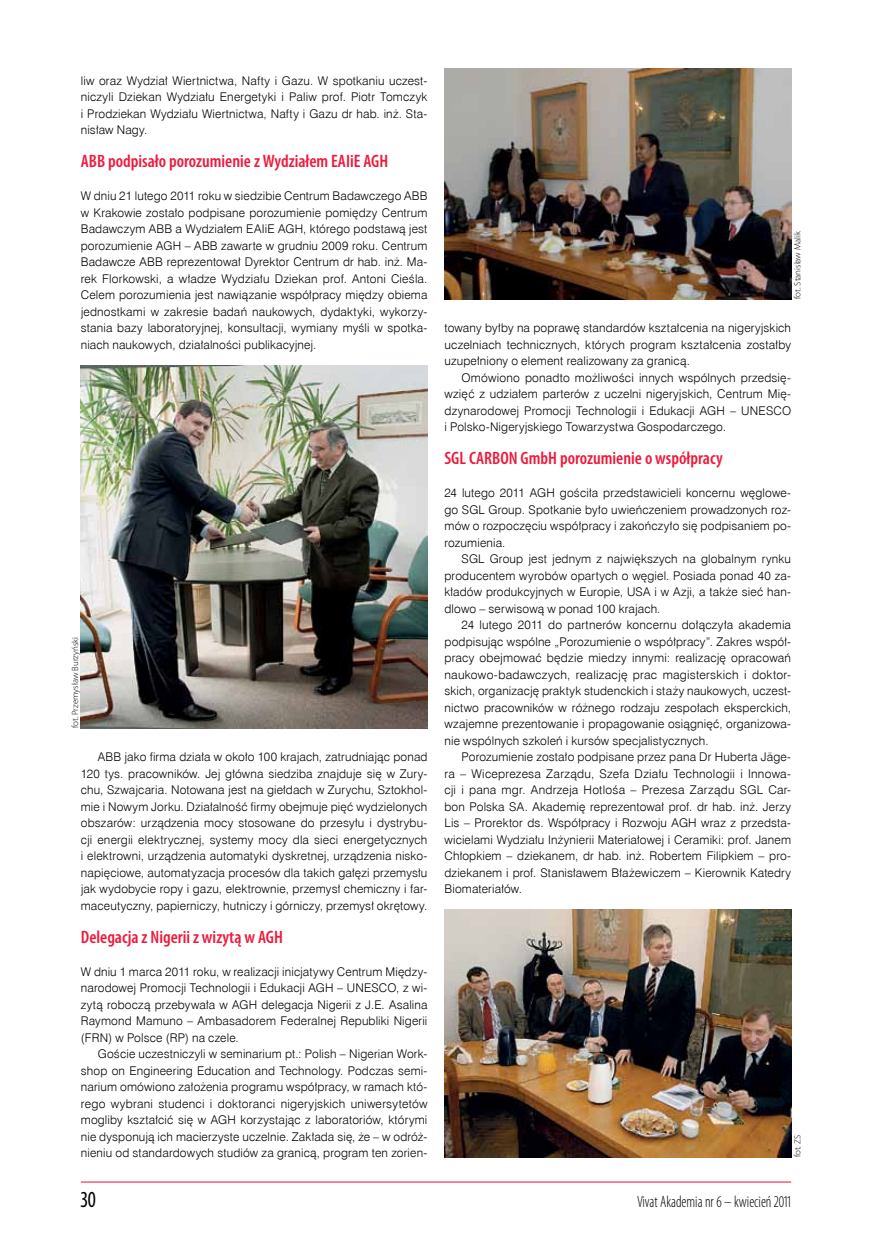
<style>
.page{position:relative;width:872px;height:1242px;background:#fff}
.page>*{position:absolute;margin:0;border:0;box-sizing:border-box;transform-origin:0 0}
.t1{font:condensed 23.1px "Myriad Pro";color:#000;scale:.91 1}
.t2{font:600 condensed 18px "Myriad Pro";color:#ed1a3b}
.t3{font:300 condensed 16.5px "Myriad Pro";color:#000;scale:.91 1}
.t4{font:12px/16.5px "Swis 721 Lt EU";letter-spacing:.01em;color:#000;text-align:justify}
.t5{font:300 9px "Myriad Pro";color:#000}
</style>
<div class="page">
<hr style="left:81px;top:1181px;width:710px;height:1px;background:#ed1a3b">
<img style="left:444px;top:68px;width:347px;height:231px">
<img style="left:444px;top:910px;width:347px;height:247px">
<img style="left:81px;top:365px;width:346px;height:363px">
<p class="t4" style="left:81px;top:72px;width:348px">liw oraz Wydział Wiertnictwa, Nafty i Gazu. W spotkaniu uczest&shy;niczyli Dziekan Wydziału Energetyki i Paliw prof. Piotr Tomczyk i Prodziekan Wydziału Wiertnictwa, Nafty i Gazu dr hab. inż. Sta&shy;nisław Nagy.</p>
<h2 class="t2" style="left:81px;top:151px;width:309px">ABB podpisało porozumienie z Wydziałem EAIiE AGH</h2>
<p class="t4" style="left:81px;top:188px;width:348px">W dniu 21 lutego 2011 roku w siedzibie Centrum Badawczego ABB w Krakowie zostało podpisane porozumienie pomiędzy Centrum Badawczym ABB a Wydziałem EAIiE AGH, którego podstawą jest porozumienie AGH – ABB zawarte w grudniu 2009 roku. Centrum Badawcze ABB reprezentował Dyrektor Centrum dr hab. inż. Ma&shy;rek Florkowski, a władze Wydziału Dziekan prof. Antoni Cieśla.<br>Celem porozumienia jest nawiązanie współpracy między obiema jednostkami w zakresie badań naukowych, dydaktyki, wykorzy&shy;stania bazy laboratoryjnej, konsultacji, wymiany myśli w spotka&shy;niach naukowych, działalności publikacyjnej.</p>
<p class="t5" style="left:70px;top:728px;width:93px;rotate:-90deg">fot. Przemysław Burzyński</p>
<p class="t4" style="left:81px;top:749px;width:348px;text-indent:17px">ABB jako firma działa w około 100 krajach, zatrudniając ponad 120 tys. pracowników. Jej główna siedziba znajduje się w Zury&shy;chu, Szwajcaria. Notowana jest na giełdach w Zurychu, Sztokhol&shy;mie i Nowym Jorku. Działalność firmy obejmuje pięć wydzielonych obszarów: urządzenia mocy stosowane do przesyłu i dystrybu&shy;cji energii elektrycznej, systemy mocy dla sieci energetycznych i elektrowni, urządzenia automatyki dyskretnej, urządzenia nisko&shy;napięciowe, automatyzacja procesów dla takich gałęzi przemysłu jak wydobycie ropy i gazu, elektrownie, przemysł chemiczny i far&shy;maceutyczny, papierniczy, hutniczy i górniczy, przemysł okrętowy.</p>
<h2 class="t2" style="left:81px;top:927px;width:203px">Delegacja z Nigerii z wizytą w AGH</h2>
<p class="t4" style="left:81px;top:963px;width:348px">W dniu 1 marca 2011 roku, w realizacji inicjatywy Centrum Między&shy;narodowej Promocji Technologii i Edukacji AGH – UNESCO, z wi&shy;zytą roboczą przebywała w AGH delegacja Nigerii z J.E. Asalina Raymond Mamuno – Ambasadorem Federalnej Republiki Nigerii (FRN) w Polsce (RP) na czele.</p>
<p class="t4" style="left:81px;top:1046px;width:348px;text-indent:17px">Goście uczestniczyli w seminarium pt.: Polish – Nigerian Work&shy;shop on Engineering Education and Technology. Podczas semi&shy;narium omówiono założenia programu współpracy, w ramach któ&shy;rego wybrani studenci i doktoranci nigeryjskich uniwersytetów mogliby kształcić się w AGH korzystając z laboratoriów, którymi nie dysponują ich macierzyste uczelnie. Zakłada się, że – w odróż&shy;nieniu od standardowych studiów za granicą, program ten zorien-</p>
<p class="t5" style="left:792px;top:299px;width:69px;rotate:-90deg">fot. Stanisław Malik</p>
<p class="t4" style="left:444px;top:320px;width:348px">towany byłby na poprawę standardów kształcenia na nigeryjskich uczelniach technicznych, których program kształcenia zostałby uzupełniony o element realizowany za granicą.</p>
<p class="t4" style="left:444px;top:369px;width:348px;text-indent:17px">Omówiono ponadto możliwości innych wspólnych przedsię&shy;wzięć z udziałem parterów z uczelni nigeryjskich, Centrum Mię&shy;dzynarodowej Promocji Technologii i Edukacji AGH – UNESCO i Polsko-Nigeryjskiego Towarzystwa Gospodarczego.</p>
<h2 class="t2" style="left:444px;top:448px;width:280px">SGL CARBON GmbH porozumienie o współpracy</h2>
<p class="t4" style="left:444px;top:485px;width:348px">24 lutego 2011 AGH gościła przedstawicieli koncernu węglowe&shy;go SGL Group. Spotkanie było uwieńczeniem prowadzonych roz&shy;mów o rozpoczęciu współpracy i zakończyło się podpisaniem po&shy;rozumienia.</p>
<p class="t4" style="left:444px;top:551px;width:348px;text-indent:17px">SGL Group jest jednym z największych na globalnym rynku producentem wyrobów opartych o węgiel. Posiada ponad 40 za&shy;kładów produkcyjnych w Europie, USA i w Azji, a także sieć han&shy;dlowo – serwisową w ponad 100 krajach.</p>
<p class="t4" style="left:444px;top:617px;width:348px;text-indent:17px">24 lutego 2011 do partnerów koncernu dołączyła akademia podpisując wspólne „Porozumienie o współpracy”. Zakres współ&shy;pracy obejmować będzie miedzy innymi: realizację opracowań naukowo-badawczych, realizację prac magisterskich i doktor&shy;skich, organizację praktyk studenckich i staży naukowych, uczest&shy;nictwo pracowników w różnego rodzaju zespołach eksperckich, wzajemne prezentowanie i propagowanie osiągnięć, organizowa&shy;nie wspólnych szkoleń i kursów specjalistycznych.</p>
<p class="t4" style="left:444px;top:749px;width:348px;text-indent:17px">Porozumienie zostało podpisane przez pana Dr Huberta Jäge&shy;ra – Wiceprezesa Zarządu, Szefa Działu Technologii i Innowa&shy;cji i pana mgr. Andrzeja Hotlośa – Prezesa Zarządu SGL Car&shy;bon Polska SA. Akademię reprezentował prof. dr hab. inż. Jerzy Lis – Prorektor ds. Współpracy i Rozwoju AGH wraz z przedsta&shy;wicielami Wydziału Inżynierii Materiałowej i Ceramiki: prof. Janem Chłopkiem – dziekanem, dr hab. inż. Robertem Filipkiem – pro&shy;dziekanem i prof. Stanisławem Błażewiczem – Kierownik Katedry Biomateriałów.</p>
<p class="t5" style="left:792px;top:1157px;width:24px;rotate:-90deg">fot. ZS</p>
<h1 class="t1" style="left:81px;top:1186px;width:18px">30</h1>
<h3 class="t3" style="left:637px;top:1192px;width:171px">Vivat Akademia nr 6 – kwiecień 2011</h3>
</div>
